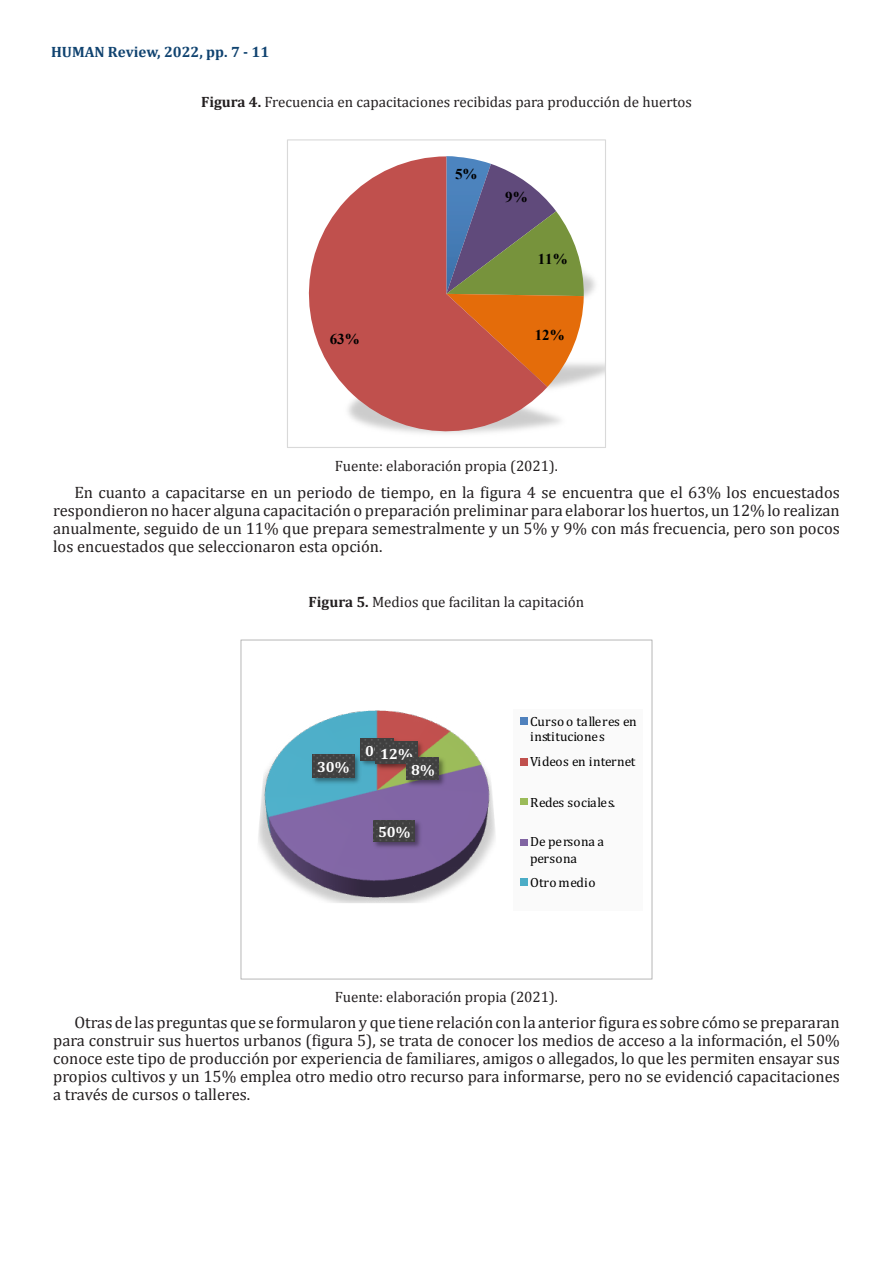
<style>
.page{position:relative;width:893px;height:1263px;background:#fff}
.page>*{position:absolute;margin:0;border:0;box-sizing:border-box;transform-origin:0 0}
.Parrafos-siguientes{font:16.5px/18px "Cambria";color:#231f20;text-align:justify}
.Fuente-Tablas{font:15px "Cambria";color:#231f20}
.t1{font:700 15px "Cambria";color:#104370}
.t2{font:700 15px "Times New Roman";color:#000}
.t3{font:700 15px/16.5px "Cambria";color:#fff}
.t4{font:13.5px/15.8px "Cambria";color:#000}
.s1{font-weight:700}
</style>
<div class="page">
<svg style="left:547px;top:200px;width:37px;height:187px"></svg>
<svg style="left:308px;top:156px;width:239px;height:278px;background:#ba756f"></svg>
<div style="left:287px;top:139px;width:319px;height:309px;border:1px solid #d9d9d9"></div>
<img style="left:258px;top:710px;width:237px;height:193px">
<img style="left:358px;top:735px;width:45px;height:35px">
<svg style="left:361px;top:738px;width:12px;height:22px"></svg>
<img style="left:373px;top:738px;width:54px;height:35px">
<svg style="left:376px;top:741px;width:41px;height:23px"></svg>
<img style="left:404px;top:755px;width:45px;height:34px">
<svg style="left:407px;top:758px;width:32px;height:21px"></svg>
<img style="left:371px;top:817px;width:54px;height:34px">
<svg style="left:374px;top:820px;width:41px;height:22px"></svg>
<img style="left:309px;top:752px;width:55px;height:35px">
<svg style="left:312px;top:755px;width:42px;height:22px"></svg>
<div style="left:513px;top:709px;width:130px;height:202px;background:#fafafa"></div>
<div style="left:520px;top:717px;width:7px;height:8px;background:#4f81bd"></div>
<div style="left:520px;top:758px;width:7px;height:7px;background:#c0504d"></div>
<div style="left:520px;top:798px;width:7px;height:7px;background:#9bbb59"></div>
<div style="left:520px;top:839px;width:7px;height:6px;background:#8064a2"></div>
<div style="left:520px;top:878px;width:7px;height:8px;background:#4bacc6"></div>
<div style="left:240px;top:639px;width:413px;height:341px;border:1px solid #bfbfbf"></div>
<p class="t1" style="left:51px;top:41px;width:220px">HUMAN Review, 2022, pp. 7 - 11</p>
<p class="Fuente-Tablas" style="left:201px;top:93px;width:492px"><span class="s1">Figura 4.</span> Frecuencia en capacitaciones recibidas para producción de huertos</p>
<p class="t2" style="left:455px;top:163px;width:24px">5%</p>
<p class="t2" style="left:505px;top:186px;width:24px">9%</p>
<p class="t2" style="left:538px;top:249px;width:31px">11%</p>
<p class="t2" style="left:330px;top:328px;width:31px">63%</p>
<p class="t2" style="left:535px;top:324px;width:31px">12%</p>
<p class="Fuente-Tablas" style="left:335px;top:457px;width:225px">Fuente: elaboración propia (2021).</p>
<p class="Parrafos-siguientes" style="left:53px;top:483px;width:788px;text-indent:21px">En cuanto a capacitarse en un periodo de tiempo, en la figura 4 se encuentra que el 63% los encuestados respondieron no hacer alguna capacitación o preparación preliminar para elaborar los huertos, un 12% lo realizan anualmente, seguido de un 11% que prepara semestralmente y un 5% y 9% con más frecuencia, pero son pocos los encuestados que seleccionaron esta opción.</p>
<p class="Fuente-Tablas" style="left:309px;top:593px;width:277px"><span class="s1">Figura 5.</span> Medios que facilitan la capitación</p>
<p class="t3" style="left:317px;top:758px;width:34px">30%</p>
<p class="t3" style="left:411px;top:745px;width:25px;text-indent:-46px">0%12%<br>8%</p>
<p class="t3" style="left:378px;top:823px;width:34px">50%</p>
<p class="t4" style="left:530px;top:713px;width:108px">Curso o talleres en instituciones</p>
<p class="t4" style="left:530px;top:753px;width:107px">Videos en internet</p>
<p class="t4" style="left:530px;top:794px;width:87px">Redes sociales.</p>
<p class="t4" style="left:530px;top:833px;width:76px;line-height:16.5px">De persona a persona</p>
<p class="t4" style="left:530px;top:874px;width:67px">Otro medio</p>
<p class="Fuente-Tablas" style="left:335px;top:987px;width:225px">Fuente: elaboración propia (2021).</p>
<p class="Parrafos-siguientes" style="left:53px;top:1013px;width:788px;text-indent:21px">Otras de las preguntas que se formularon y que tiene relación con la anterior figura es sobre cómo se prepararan para construir sus huertos urbanos (figura 5), se trata de conocer los medios de acceso a la información, el 50% conoce este tipo de producción por experiencia de familiares, amigos o allegados, lo que les permiten ensayar sus propios cultivos y un 15% emplea otro medio otro recurso para informarse, pero no se evidenció capacitaciones a través de cursos o talleres.</p>
</div>
